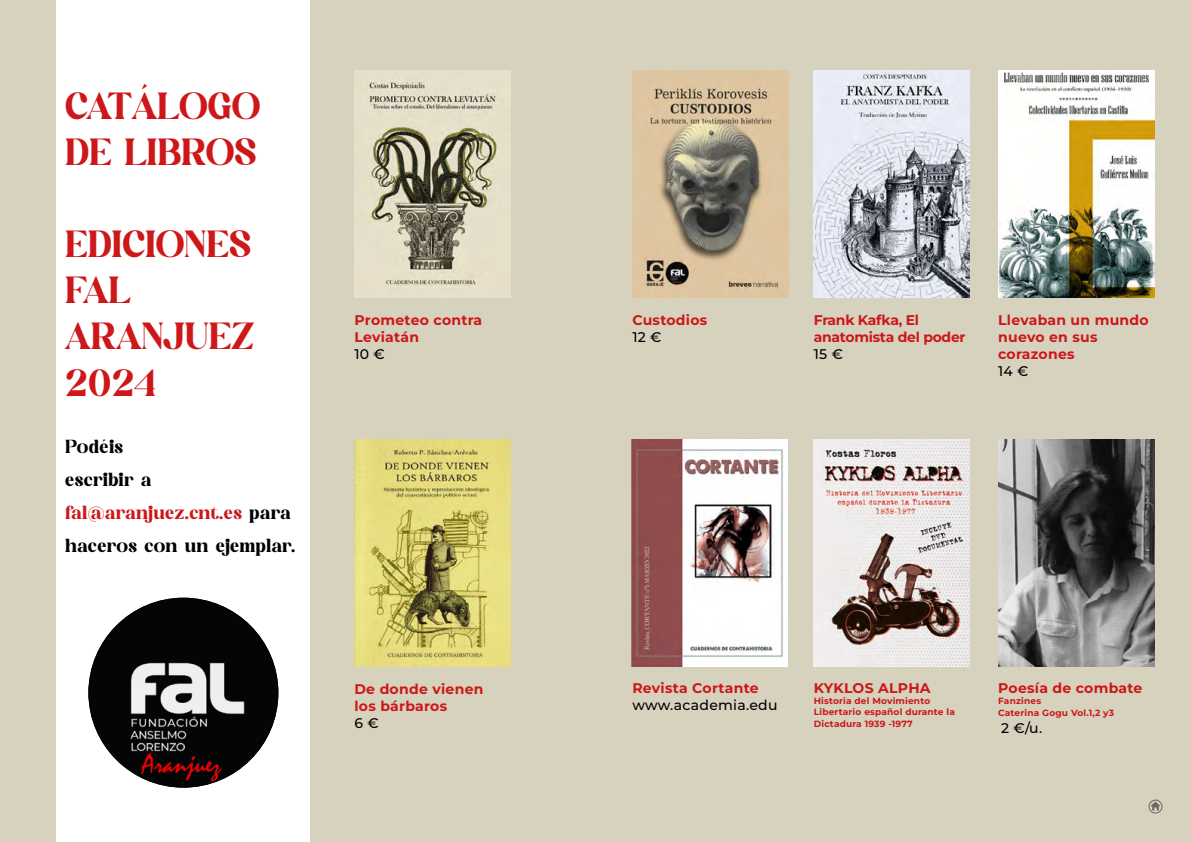
<style>
.page{position:relative;width:1191px;height:842px;background:#d6d2be}
.page>*{position:absolute;margin:0;border:0;box-sizing:border-box;transform-origin:0 0}
.t1{font:36px/46.3px "Mogilte";color:#cd1719}
.t2{font:18px/33px "Mogilte";letter-spacing:.015em;color:#000}
.t3{font:700 14px/16.8px "Montserrat";letter-spacing:.02em;color:#cd1719}
.t4{font:500 14px "Montserrat";letter-spacing:.02em;color:#000}
.t5{font:700 14px/16.8px "Montserrat";letter-spacing:-.02em;color:#cd1719}
.t6{font:700 9px/10.8px "Montserrat";letter-spacing:.02em;color:#cd1719}
.s1{color:#cd1719}
</style>
<div class="page">
<div style="left:57px;top:0;width:253px;height:842px;background:#fff"></div>
<img style="left:88px;top:598px;width:190px;height:190px;border-radius:95px">
<img style="left:354px;top:71px;width:156px;height:227px">
<img style="left:354px;top:439px;width:156px;height:227px">
<img style="left:632px;top:71px;width:156px;height:227px">
<img style="left:814px;top:71px;width:155px;height:227px">
<img style="left:998px;top:71px;width:156px;height:227px">
<img style="left:632px;top:439px;width:156px;height:227px">
<img style="left:814px;top:439px;width:155px;height:227px">
<img style="left:998px;top:439px;width:156px;height:227px">
<svg style="left:1148px;top:799px;width:14px;height:14px"></svg>
<h1 class="t1" style="left:65px;top:83px;width:197px;line-height:46px">CATÁLOGO<br>DE LIBROS</h1>
<h1 class="t1" style="left:65px;top:221px;width:190px">EDICIONES<br>FAL<br>ARANJUEZ<br>2024</h1>
<p class="t2" style="left:65px;top:430px;width:232px">Podéis<br>escribir a <span class="s1">fal@aranjuez.cnt.es</span> para haceros con un ejemplar.</p>
<p class="t3" style="left:354px;top:312px;width:129px">Prometeo contra<br>Leviatán</p>
<p class="t4" style="left:354px;top:344px;width:32px">10 €</p>
<p class="t3" style="left:354px;top:680px;width:131px">De donde vienen los bárbaros</p>
<p class="t4" style="left:354px;top:713px;width:26px">6 €</p>
<p class="t3" style="left:632px;top:312px;width:76px">Custodios</p>
<p class="t4" style="left:632px;top:327px;width:31px">12 €</p>
<p class="t5" style="left:814px;top:312px;width:153px">Frank Kafka, El anatomista del poder</p>
<p class="t4" style="left:814px;top:344px;width:31px">15 €</p>
<p class="t3" style="left:998px;top:312px;width:152px">Llevaban un mundo nuevo en sus corazones</p>
<p class="t4" style="left:998px;top:361px;width:32px">14 €</p>
<p class="t3" style="left:632px;top:679px;width:128px">Revista Cortante</p>
<p class="t4" style="left:632px;top:695px;width:147px">www.academia.edu</p>
<p class="t3" style="left:814px;top:679px;width:118px">KYKLOS ALPHA</p>
<p class="t6" style="left:814px;top:695px;width:143px">Historia del Movimiento<br>Libertario español durante la</p>
<p class="t6" style="left:814px;top:718px;width:100px">Dictadura 1939 -1977</p>
<p class="t3" style="left:998px;top:679px;width:146px">Poesía de combate</p>
<p class="t6" style="left:998px;top:694px;width:118px;line-height:12px">Fanzines<br>Caterina Gogu Vol.1,2 y3</p>
<p class="t4" style="left:1001px;top:718px;width:43px">2 €/u.</p>
</div>
